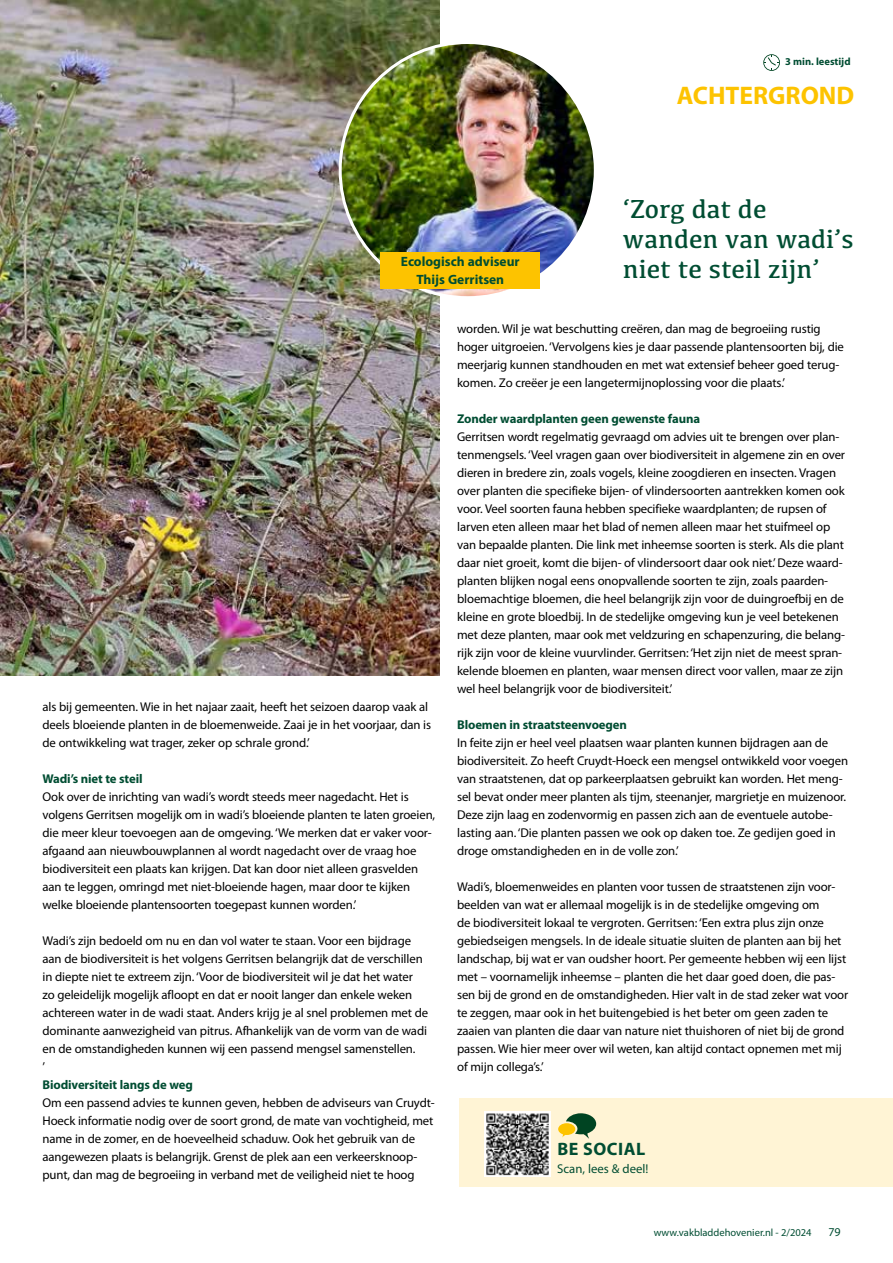
<style>
.page{position:relative;width:893px;height:1263px;background:#fff}
.page>*{position:absolute;margin:0;border:0;box-sizing:border-box;transform-origin:0 0}
.t1{font:27px/30px "Kefa";color:#004d32}
.t2{font:700 25.5px "Myriad Pro";color:#fdc300}
.t3{font:700 18px "Myriad Pro";letter-spacing:.03em;color:#004d32}
.t4{font:700 13.5px/18px "Myriad Pro";color:#004d32;text-align:center}
.t5{font:12.75px/18px "Myriad Pro";letter-spacing:-.01em;color:#000}
.t6{font:700 12.75px "Myriad Pro";letter-spacing:-.01em;color:#004d32}
.t7{font:12.75px "Myriad Pro";color:#004d32}
.t8{font:12px "Myriad Pro";color:#004d32}
.t9{font:10.5px "Myriad Pro";color:#004d32}
.t10{font:700 10.5px "Myriad Pro";color:#004d32}
</style>
<div class="page">
<img style="left:0;top:0;width:439px;height:676px">
<img style="left:340px;top:43px;width:255px;height:255px;border-radius:128px">
<div style="left:381px;top:252px;width:159px;height:37px;background:#fdc300"></div>
<svg style="left:763px;top:54px;width:17px;height:17px"></svg>
<div style="left:459px;top:1098px;width:434px;height:88px;background:#fff4d5"></div>
<img style="left:485px;top:1111px;width:65px;height:66px">
<svg style="left:558px;top:1113px;width:38px;height:26px"></svg>
<p class="t10" style="left:785px;top:55px;width:67px">3 min. leestijd</p>
<p class="t4" style="left:401px;top:252px;width:120px">Ecologisch adviseur<br>Thijs Gerritsen</p>
<h2 class="t2" style="left:677px;top:79px;width:179px">ACHTERGROND</h2>
<h1 class="t1" style="left:623px;top:193px;width:232px">‘Zorg dat de wanden van wadi’s niet te steil zijn’</h1>
<p class="t5" style="left:43px;top:698px;width:390px">als bij gemeenten. Wie in het najaar zaait, heeft het seizoen daarop vaak al deels bloeiende planten in de bloemenweide. Zaai je in het voorjaar, dan is de ontwikkeling wat trager, zeker op schrale grond.’</p>
<p class="t6" style="left:43px;top:770px;width:102px">Wadi’s niet te steil</p>
<p class="t5" style="left:43px;top:788px;width:394px">Ook over de inrichting van wadi’s wordt steeds meer nagedacht. Het is volgens Gerritsen mogelijk om in wadi’s bloeiende planten te laten groeien, die meer kleur toevoegen aan de omgeving. ‘We merken dat er vaker voor&shy;afgaand aan nieuwbouwplannen al wordt nagedacht over de vraag hoe biodiversiteit een plaats kan krijgen. Dat kan door niet alleen grasvelden aan te leggen, omringd met niet-bloeiende hagen, maar door te kijken welke bloeiende plantensoorten toegepast kunnen worden.’</p>
<p class="t5" style="left:43px;top:932px;width:387px">Wadi’s zijn bedoeld om nu en dan vol water te staan. Voor een bijdrage aan de biodiversiteit is het volgens Gerritsen belangrijk dat de verschillen in diepte niet te extreem zijn. ‘Voor de biodiversiteit wil je dat het water zo geleidelijk mogelijk afloopt en dat er nooit langer dan enkele weken achtereen water in de wadi staat. Anders krijg je al snel problemen met de dominante aanwezigheid van pitrus. Afhankelijk van de vorm van de wadi en de omstandigheden kunnen wij een passend mengsel samenstellen.<br>’</p>
<p class="t6" style="left:43px;top:1076px;width:152px">Biodiversiteit langs de weg</p>
<p class="t5" style="left:43px;top:1094px;width:394px">Om een passend advies te kunnen geven, hebben de adviseurs van Cruydt-Hoeck informatie nodig over de soort grond, de mate van vochtigheid, met name in de zomer, en de hoeveelheid schaduw. Ook het gebruik van de aangewezen plaats is belangrijk. Grenst de plek aan een verkeersknoop&shy;punt, dan mag de begroeiing in verband met de veiligheid niet te hoog</p>
<p class="t5" style="left:457px;top:320px;width:388px">worden. Wil je wat beschutting creëren, dan mag de begroeiing rustig hoger uitgroeien. ‘Vervolgens kies je daar passende plantensoorten bij, die meerjarig kunnen standhouden en met wat extensief beheer goed terug&shy;komen. Zo creëer je een langetermijnoplossing voor die plaats.’</p>
<p class="t6" style="left:457px;top:410px;width:244px">Zonder waardplanten geen gewenste fauna</p>
<p class="t5" style="left:457px;top:428px;width:389px">Gerritsen wordt regelmatig gevraagd om advies uit te brengen over plan&shy;tenmengsels. ‘Veel vragen gaan over biodiversiteit in algemene zin en over dieren in bredere zin, zoals vogels, kleine zoogdieren en insecten. Vragen over planten die specifieke bijen- of vlindersoorten aantrekken komen ook voor. Veel soorten fauna hebben specifieke waardplanten; de rupsen of larven eten alleen maar het blad of nemen alleen maar het stuifmeel op van bepaalde planten. Die link met inheemse soorten is sterk. Als die plant daar niet groeit, komt die bijen- of vlindersoort daar ook niet.’ Deze waard&shy;planten blijken nogal eens onopvallende soorten te zijn, zoals paarden&shy;bloemachtige bloemen, die heel belangrijk zijn voor de duingroefbij en de kleine en grote bloedbij. In de stedelijke omgeving kun je veel betekenen met deze planten, maar ook met veldzuring en schapenzuring, die belang&shy;rijk zijn voor de kleine vuurvlinder. Gerritsen: ‘Het zijn niet de meest spran&shy;kelende bloemen en planten, waar mensen direct voor vallen, maar ze zijn wel heel belangrijk voor de biodiversiteit.’</p>
<p class="t6" style="left:457px;top:717px;width:171px">Bloemen in straatsteenvoegen</p>
<p class="t5" style="left:457px;top:734px;width:393px">In feite zijn er heel veel plaatsen waar planten kunnen bijdragen aan de biodiversiteit. Zo heeft Cruydt-Hoeck een mengsel ontwikkeld voor voegen van straatstenen, dat op parkeerplaatsen gebruikt kan worden. Het meng&shy;sel bevat onder meer planten als tijm, steenanjer, margrietje en muizenoor.<br>Deze zijn laag en zodenvormig en passen zich aan de eventuele autobe&shy;lasting aan. ‘Die planten passen we ook op daken toe. Ze gedijen goed in droge omstandigheden en in de volle zon.’</p>
<p class="t5" style="left:457px;top:878px;width:393px">Wadi’s, bloemenweides en planten voor tussen de straatstenen zijn voor&shy;beelden van wat er allemaal mogelijk is in de stedelijke omgeving om<br>de biodiversiteit lokaal te vergroten. Gerritsen: ‘Een extra plus zijn onze gebiedseigen mengsels. In de ideale situatie sluiten de planten aan bij het landschap, bij wat er van oudsher hoort. Per gemeente hebben wij een lijst met – voornamelijk inheemse – planten die het daar goed doen, die pas&shy;sen bij de grond en de omstandigheden. Hier valt in de stad zeker wat voor te zeggen, maar ook in het buitengebied is het beter om geen zaden te zaaien van planten die daar van nature niet thuishoren of niet bij de grond passen. Wie hier meer over wil weten, kan altijd contact opnemen met mij of mijn collega’s.’</p>
<h3 class="t3" style="left:557px;top:1137px;width:89px">BE SOCIAL</h3>
<p class="t7" style="left:557px;top:1161px;width:93px">Scan, lees &amp; deel!</p>
<p class="t9" style="left:654px;top:1226px;width:159px">www.vakbladdehovenier.nl - 2/2024</p>
<p class="t8" style="left:828px;top:1224px;width:14px">79</p>
</div>
